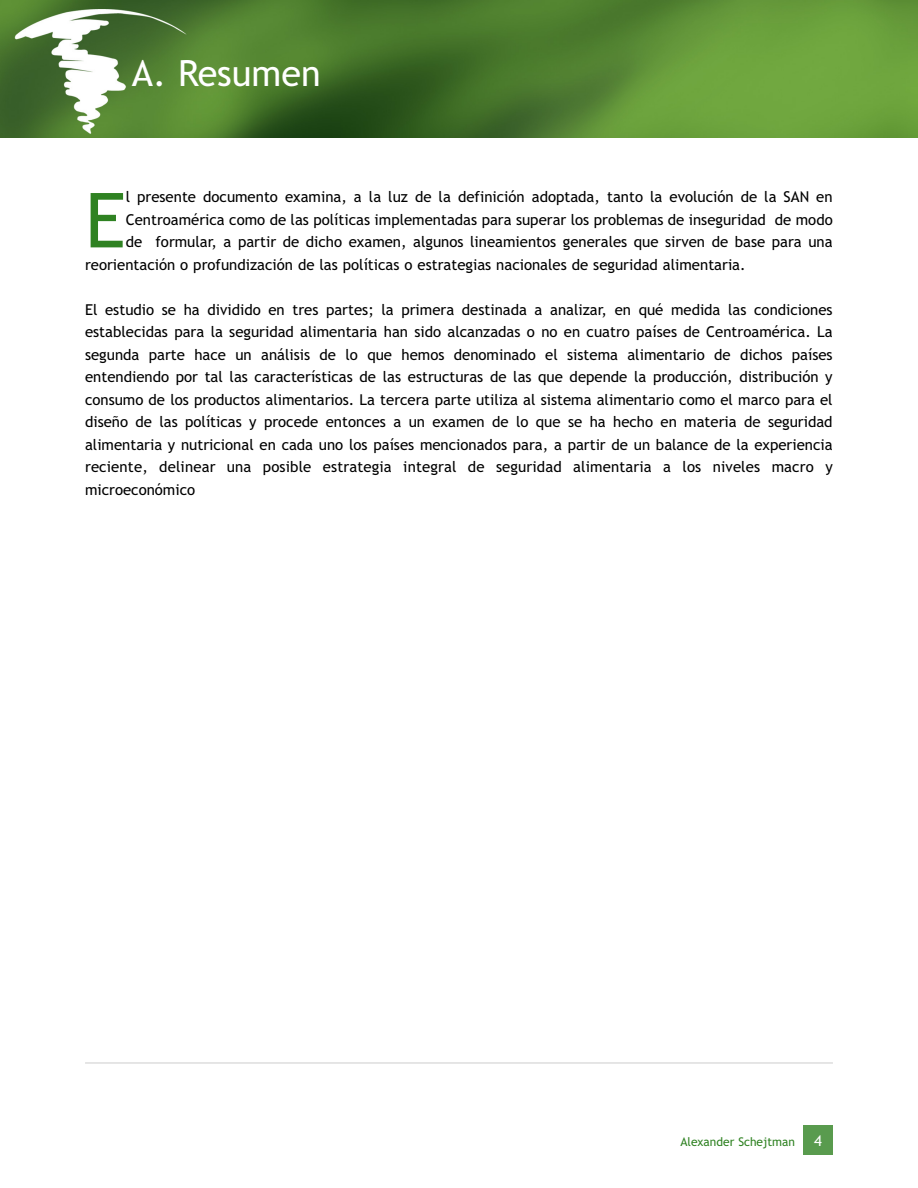
<style>
.page{position:relative;width:918px;height:1188px;background:#fff}
.page>*{position:absolute;margin:0;border:0;box-sizing:border-box;transform-origin:0 0}
.t1{font:76.05px "Trebuchet MS";color:#2f8222}
.t2{font:36px "Trebuchet MS";color:#fff}
.t3{font:15px/22.5px "Trebuchet MS";color:#000;text-align:justify}
.t4{font:15px "Trebuchet MS";color:#fff}
.t5{font:12px "Trebuchet MS";color:#2f8222}
</style>
<div class="page">
<img style="left:0;top:0;width:918px;height:138px">
<div style="left:803px;top:1125px;width:30px;height:30px;background:#599b4e"></div>
<hr style="left:85px;top:1063px;width:748px;height:1px;background:#ccc">
<h2 class="t2" style="left:132px;top:59px;width:190px">A. Resumen</h2>
<h1 class="t1" style="left:85px;top:191px;width:42px">E</h1>
<p class="t3" style="left:126px;top:187px;width:708px">l presente documento examina, a la luz de la definición adoptada, tanto la evolución de la SAN en</p>
<p class="t3" style="left:126px;top:210px;width:709px">Centroamérica como de las políticas implementadas para superar los problemas de inseguridad de modo</p>
<p class="t3" style="left:126px;top:232px;width:708px">de formular, a partir de dicho examen, algunos lineamientos generales que sirven de base para una</p>
<p class="t3" style="left:85px;top:255px;width:662px">reorientación o profundización de las políticas o estrategias nacionales de seguridad alimentaria.</p>
<p class="t3" style="left:85px;top:300px;width:749px">El estudio se ha dividido en tres partes; la primera destinada a analizar, en qué medida las condiciones establecidas para la seguridad alimentaria han sido alcanzadas o no en cuatro países de Centroamérica. La segunda parte hace un análisis de lo que hemos denominado el sistema alimentario de dichos países entendiendo por tal las características de las estructuras de las que depende la producción, distribución y consumo de los productos alimentarios. La tercera parte utiliza al sistema alimentario como el marco para el diseño de las políticas y procede entonces a un examen de lo que se ha hecho en materia de seguridad alimentaria y nutricional en cada uno los países mencionados para, a partir de un balance de la experiencia reciente, delinear una posible estrategia integral de seguridad alimentaria a los niveles macro y microeconómico</p>
<p class="t5" style="left:680px;top:1137px;width:116px">Alexander Schejtman</p>
<p class="t4" style="left:814px;top:1135px;width:9px">4</p>
</div>
